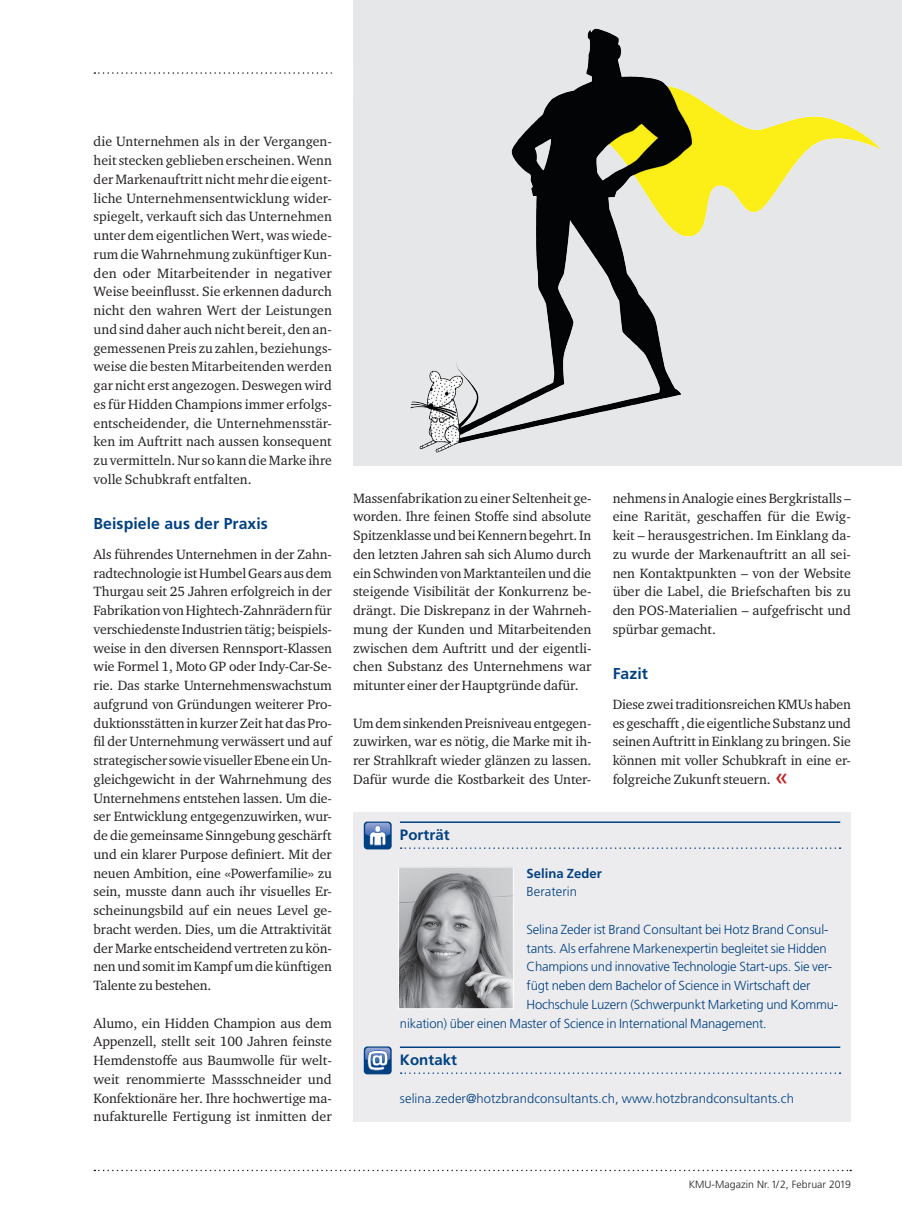
<style>
.page{position:relative;width:902px;height:1212px;background:#fff}
.page>*{position:absolute;margin:0;border:0;box-sizing:border-box;transform-origin:0 0}
.t1{font:700 15.75px "Frutiger LT Std";letter-spacing:.005em;color:#014081}
.t2{font:700 15px "Frutiger LT Std";letter-spacing:.005em;color:#014081}
.t3{font:13.8px/18.8px "Charter ITC Std";letter-spacing:-.005em;color:#231f20;text-align:justify}
.t4{font:300 13.05px "Frutiger LT Std";letter-spacing:-.015em;color:#014081}
.t5{font:300 13.05px "Frutiger LT Std";letter-spacing:.005em;color:#014081}
.t6{font:700 13.05px "Frutiger LT Std";letter-spacing:.005em;color:#014081}
.t7{font:300 10.5px "Frutiger LT Std";letter-spacing:.005em;color:#231f20}
.s1{font-family:"Frutiger LT Std";font-size:24px;color:#c41e1f}
</style>
<div class="page">
<svg style="left:94px;top:72px;width:238px;height:2px"></svg>
<svg style="left:94px;top:1170px;width:757px;height:1px"></svg>
<div style="left:353px;top:812px;width:497px;height:309px;background:#ececee"></div>
<hr style="left:400px;top:821px;width:440px;height:2px;background:#014081">
<svg style="left:400px;top:847px;width:440px;height:2px"></svg>
<hr style="left:400px;top:1046px;width:440px;height:2px;background:#014081">
<svg style="left:400px;top:1072px;width:440px;height:2px"></svg>
<svg style="left:364px;top:821px;width:27px;height:28px"></svg>
<svg style="left:365px;top:823px;width:25px;height:22px"></svg>
<svg style="left:364px;top:1046px;width:27px;height:28px"></svg>
<svg style="left:365px;top:1048px;width:25px;height:22px"></svg>
<img style="left:400px;top:868px;width:111px;height:139px">
<div style="left:398px;top:866px;width:115px;height:143px;border:1px solid #fff"></div>
<img style="left:353px;top:0;width:548px;height:463px">
<p class="t3" style="left:94px;top:132px;width:240px">die Unternehmen als in der Vergangen&shy;heit stecken geblieben erscheinen. Wenn der Markenauftritt nicht mehr die eigent&shy;liche Unternehmensentwicklung wider&shy;spiegelt, verkauft sich das Unternehmen unter dem eigentlichen Wert, was wiede&shy;rum die Wahrnehmung zukünftiger Kun&shy;den oder Mitarbeitender in negativer Weise beeinflusst. Sie erkennen dadurch nicht den wahren Wert der Leistungen und sind daher auch nicht bereit, den an&shy;gemessenen Preis zu zahlen, beziehungs&shy;weise die besten Mitarbeitenden werden gar nicht erst angezogen. Deswegen wird es für Hidden Champions immer erfolgs&shy;entscheidender, die Unternehmensstär&shy;ken im Auftritt nach aussen konsequent zu vermitteln. Nur so kann die Marke ihre volle Schubkraft entfalten.</p>
<p class="t1" style="left:94px;top:514px;width:176px">Beispiele aus der Praxis</p>
<p class="t3" style="left:94px;top:544px;width:240px">Als führendes Unternehmen in der Zahn&shy;radtechnologie ist Humbel Gears aus dem Thurgau seit 25 Jahren erfolgreich in der Fabrikation von Hightech-Zahnrädern für verschiedenste Industrien tätig; beispiels&shy;weise in den diversen Rennsport-Klassen wie Formel 1, Moto GP oder Indy-Car-Se&shy;rie. Das starke Unternehmenswachstum aufgrund von Gründungen weiterer Pro&shy;duktionsstätten in kurzer Zeit hat das Pro&shy;fil der Unternehmung verwässert und auf strategischer sowie visueller Ebene ein Un&shy;gleichgewicht in der Wahrnehmung des Unternehmens entstehen lassen. Um die&shy;ser Entwicklung entgegenzuwirken, wur&shy;de die gemeinsame Sinngebung geschärft und ein klarer Purpose definiert. Mit der neuen Ambition, eine «Powerfamilie» zu sein, musste dann auch ihr visuelles Er&shy;scheinungsbild auf ein neues Level ge&shy;bracht werden. Dies, um die Attraktivität der Marke entscheidend vertreten zu kön&shy;nen und somit im Kampf um die künftigen Talente zu bestehen.</p>
<p class="t3" style="left:94px;top:1013px;width:240px">Alumo, ein Hidden Champion aus dem Appenzell, stellt seit 100 Jahren feinste Hemdenstoffe aus Baumwolle für welt&shy;weit renommierte Massschneider und Konfektionäre her. Ihre hochwertige ma&shy;nufakturelle Fertigung ist inmitten der</p>
<p class="t3" style="left:353px;top:488px;width:240px">Massenfabrikation zu einer Seltenheit ge&shy;worden. Ihre feinen Stoffe sind absolute Spitzenklasse und bei Kennern begehrt. In den letzten Jahren sah sich Alumo durch ein Schwinden von Marktanteilen und die steigende Visibilität der Konkurrenz be&shy;drängt. Die Diskrepanz in der Wahrneh&shy;mung der Kunden und Mitarbeitenden zwischen dem Auftritt und der eigentli&shy;chen Substanz des Unternehmens war mitunter einer der Hauptgründe dafür.</p>
<p class="t3" style="left:353px;top:713px;width:240px">Um dem sinkenden Preisniveau entgegen&shy;zuwirken, war es nötig, die Marke mit ih&shy;rer Strahlkraft wieder glänzen zu lassen.<br>Dafür wurde die Kostbarkeit des Unter-</p>
<p class="t2" style="left:400px;top:826px;width:51px">Porträt</p>
<p class="t3" style="left:612px;top:488px;width:240px">nehmens in Analogie eines Bergkristalls – eine Rarität, geschaffen für die Ewig&shy;keit – herausgestrichen. Im Einklang da&shy;zu wurde der Markenauftritt an all sei&shy;nen Kontaktpunkten – von der Website über die Label, die Briefschaften bis zu den POS-Materialien – aufgefrischt und spürbar gemacht.</p>
<p class="t1" style="left:612px;top:664px;width:37px">Fazit</p>
<p class="t3" style="left:612px;top:694px;width:240px">Diese zwei traditionsreichen KMUs haben es geschafft , die eigentliche Substanz und seinen Auftritt in Einklang zu bringen. Sie können mit voller Schubkraft in eine er&shy;folgreiche Zukunft steuern. <span class="s1">«</span></p>
<p class="t6" style="left:526px;top:865px;width:77px">Selina Zeder</p>
<p class="t5" style="left:526px;top:884px;width:52px">Beraterin</p>
<p class="t4" style="left:526px;top:922px;width:303px">Selina Zeder ist Brand Consultant bei Hotz Brand Consul-</p>
<p class="t4" style="left:526px;top:941px;width:302px">tants. Als erfahrene Markenexpertin begleitet sie Hidden</p>
<p class="t4" style="left:526px;top:959px;width:307px">Champions und innovative Technologie Start-ups. Sie ver-</p>
<p class="t4" style="left:526px;top:978px;width:285px">fügt neben dem Bachelor of Science in Wirtschaft der</p>
<p class="t4" style="left:526px;top:997px;width:313px">Hochschule Luzern (Schwerpunkt Marketing und Kommu-</p>
<p class="t4" style="left:400px;top:1016px;width:368px">nikation) ü ber einen Master of Science in International Management.</p>
<p class="t2" style="left:400px;top:1051px;width:59px">Kontakt</p>
<p class="t5" style="left:400px;top:1091px;width:395px">selina.zeder@hotzbrandconsultants.ch, www.hotzbrandconsultants.ch</p>
<p class="t7" style="left:688px;top:1178px;width:164px">KMU-Magazin Nr. 1/2, Februar 2019</p>
</div>
